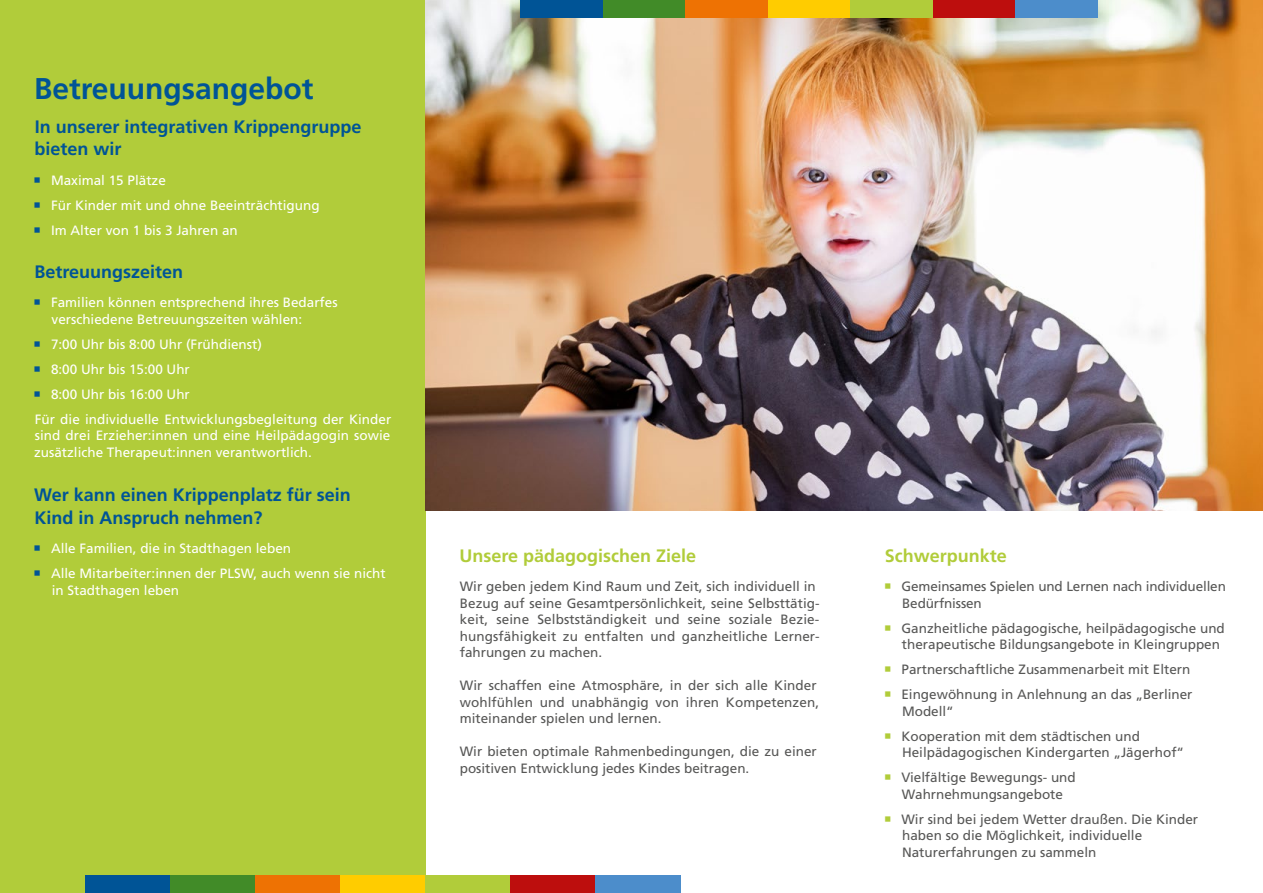
<style>
.page{position:relative;width:1263px;height:893px;background:#fff}
.page>*{position:absolute;margin:0;border:0;box-sizing:border-box;transform-origin:0 0}
.t1{font:700 30px "Frutiger LT Pro";color:#005496}
.t2{font:700 18px/22.5px "Frutiger LT Pro";color:#005496}
.t3{font:700 18px "Frutiger LT Pro";color:#b1cc3a}
.t4{font:13.5px/16.5px "Frutiger LT Pro";color:#575756}
.t5{font:13.5px/25px "Frutiger LT Pro";color:#fff}
</style>
<div class="page">
<div style="left:0;top:0;width:425px;height:893px;background:#b1cc3a"></div>
<img style="left:425px;top:0;width:838px;height:510px">
<div style="left:520px;top:0;width:83px;height:17px;background:#005496"></div>
<div style="left:603px;top:0;width:82px;height:17px;background:#418b28"></div>
<div style="left:685px;top:0;width:83px;height:17px;background:#ee7203"></div>
<div style="left:768px;top:0;width:82px;height:17px;background:#fc0"></div>
<div style="left:850px;top:0;width:83px;height:17px;background:#b1cc3a"></div>
<div style="left:933px;top:0;width:82px;height:17px;background:#bd0e0d"></div>
<div style="left:1015px;top:0;width:83px;height:17px;background:#4c8dcb"></div>
<div style="left:85px;top:876px;width:85px;height:17px;background:#005496"></div>
<div style="left:170px;top:876px;width:85px;height:17px;background:#418b28"></div>
<div style="left:255px;top:876px;width:85px;height:17px;background:#ee7203"></div>
<div style="left:340px;top:876px;width:85px;height:17px;background:#fc0"></div>
<div style="left:425px;top:876px;width:85px;height:17px;background:#b1cc3a"></div>
<div style="left:510px;top:876px;width:85px;height:17px;background:#bd0e0d"></div>
<div style="left:595px;top:876px;width:85px;height:17px;background:#4c8dcb"></div>
<h1 class="t1" style="left:34px;top:71px;width:281px">Betreuungsangebot</h1>
<h2 class="t2" style="left:35px;top:115px;width:328px">In unserer integrativen Krippengruppe bieten wir</h2>
<p class="t5" style="left:51px;top:167px;width:270px">Maximal 15 Plätze<br>Für Kinder mit und ohne Beeinträchtigung<br>Im Alter von 1 bis 3 Jahren an</p>
<h2 class="t2" style="left:34px;top:261px;width:150px">Betreuungszeiten</h2>
<p class="t5" style="left:51px;top:294px;width:288px;line-height:16.5px">Familien können entsprechend ihres Bedarfes verschiedene Betreuungszeiten wählen:</p>
<p class="t5" style="left:51px;top:332px;width:212px">7:00 Uhr bis 8:00 Uhr (Frühdienst)</p>
<p class="t5" style="left:51px;top:357px;width:140px">8:00 Uhr bis 15:00 Uhr</p>
<p class="t5" style="left:51px;top:382px;width:140px">8:00 Uhr bis 16:00 Uhr</p>
<p class="t5" style="left:35px;top:407px;width:358px">Für die individuelle Entwicklungsbegleitung der Kinder</p>
<p class="t5" style="left:34px;top:427px;width:358px;line-height:16.5px">sind drei Erzieher:innen und eine Heilpädagogin sowie zusätzliche Therapeut:innen verantwortlich.</p>
<h2 class="t2" style="left:34px;top:484px;width:318px">Wer kann einen Krippenplatz für sein<br>Kind in Anspruch nehmen?</h2>
<p class="t5" style="left:51px;top:536px;width:336px">Alle Familien, die in Stadthagen leben<br>Alle Mitarbeiter:innen der PLSW, auch wenn sie nicht</p>
<p class="t5" style="left:52px;top:577px;width:129px">in Stadthagen leben</p>
<h2 class="t3" style="left:459px;top:545px;width:238px">Unsere pädagogischen Ziele</h2>
<p class="t4" style="left:460px;top:578px;width:361px">Wir geben jedem Kind Raum und Zeit, sich individuell in Bezug auf seine Gesamtpersönlichkeit, seine Selbsttätig&shy;keit, seine Selbstständigkeit und seine soziale Bezie&shy;hungsfähigkeit zu entfalten und ganzheitliche Lerner&shy;fahrungen zu machen.</p>
<p class="t4" style="left:460px;top:677px;width:361px">Wir schaffen eine Atmosphäre, in der sich alle Kinder wohlfühlen und unabhängig von ihren Kompetenzen, miteinander spielen und lernen.</p>
<p class="t4" style="left:460px;top:743px;width:358px">Wir bieten optimale Rahmenbedingungen, die zu einer positiven Entwicklung jedes Kindes beitragen.</p>
<h2 class="t3" style="left:885px;top:545px;width:124px">Schwerpunkte</h2>
<p class="t4" style="left:901px;top:578px;width:326px">Gemeinsames Spielen und Lernen nach individuellen<br>Bedürfnissen</p>
<p class="t4" style="left:901px;top:620px;width:325px">Ganzheitliche pädagogische, heilpädagogische und therapeutische Bildungsangebote in Kleingruppen</p>
<p class="t4" style="left:901px;top:657px;width:293px;line-height:25px">Partnerschaftliche Zusammenarbeit mit Eltern<br>Eingewöhnung in Anlehnung an das „Berliner</p>
<p class="t4" style="left:901px;top:699px;width:240px;line-height:25px">Modell“<br>Kooperation mit dem städtischen und</p>
<p class="t4" style="left:901px;top:740px;width:284px;line-height:25px">Heilpädagogischen Kindergarten „Jägerhof“<br>Vielfältige Bewegungs- und</p>
<p class="t4" style="left:901px;top:782px;width:298px;line-height:25px">Wahrnehmungsangebote<br>Wir sind bei jedem Wetter draußen. Die Kinder</p>
<p class="t4" style="left:902px;top:827px;width:242px">haben so die Möglichkeit, individuelle<br>Naturerfahrungen zu sammeln</p>
</div>
